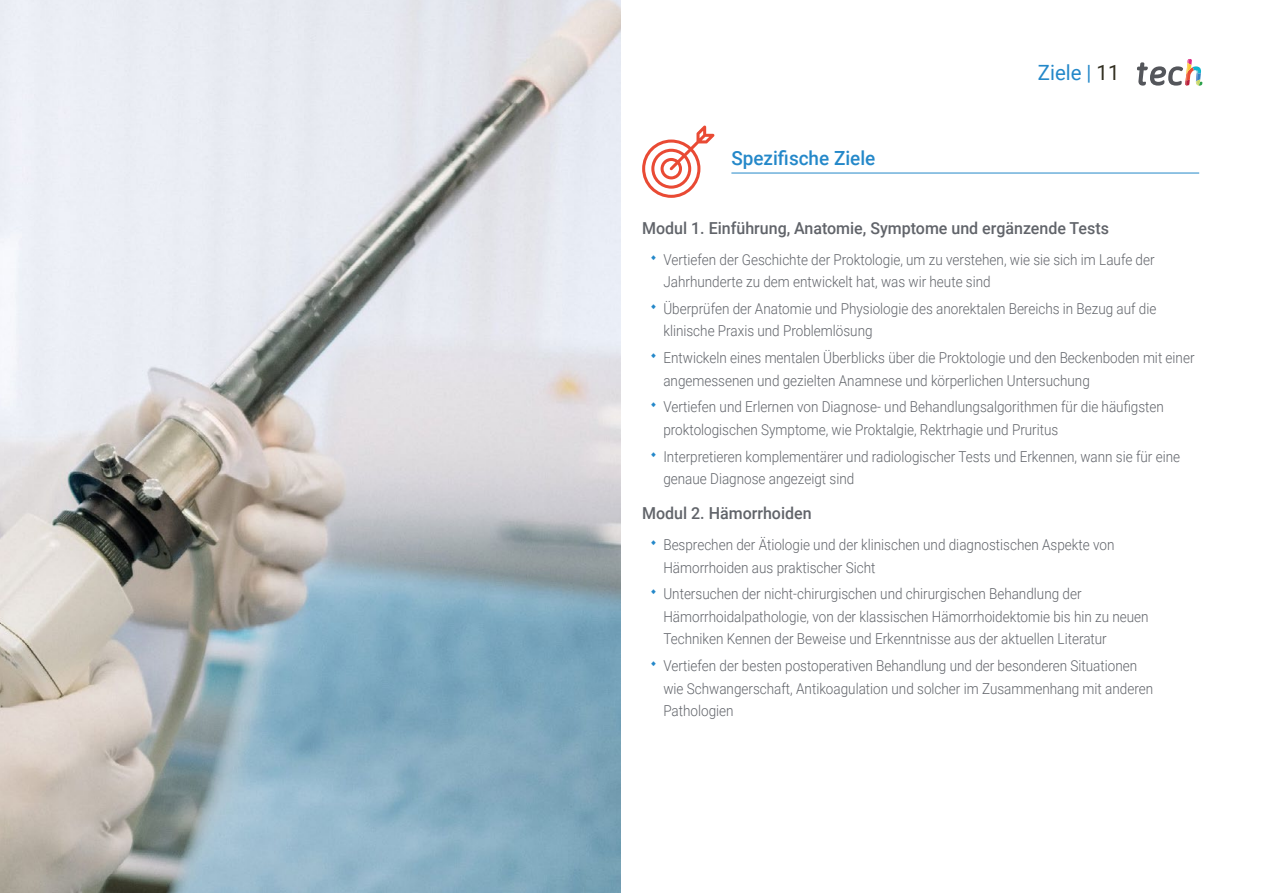
<style>
.page{position:relative;width:1263px;height:893px;background:#fff}
.page>*{position:absolute;margin:0;border:0;box-sizing:border-box;transform-origin:0 0}
.t1{font:21px "Roboto";color:#2488c9}
.t2{font:500 19.5px "Roboto";color:#2488c9}
.t3{font:500 16.5px "Roboto";color:#61646a}
.t4{font:300 15px/22.5px "Roboto";color:#61646a;scale:.9 1}
.s1{color:#312e20}
</style>
<div class="page">
<hr style="left:731px;top:173px;width:468px;height:1px;background:#2488c9">
<svg style="left:642px;top:125px;width:72px;height:73px"></svg>
<svg style="left:1137px;top:59px;width:65px;height:27px"></svg>
<img style="left:0;top:0;width:621px;height:893px">
<h2 class="t2" style="left:731px;top:144px;width:145px">Spezifische Ziele</h2>
<h1 class="t1" style="left:1038px;top:57px;width:83px">Ziele | <span class="s1">11</span></h1>
<p class="t3" style="left:642px;top:216px;width:468px">Modul 1. Einführung, Anatomie, Symptome und ergänzende Tests</p>
<p class="t4" style="left:663px;top:247px;width:547px">Vertiefen der Geschichte der Proktologie, um zu verstehen, wie sie sich im Laufe der<br>Jahrhunderte zu dem entwickelt hat, was wir heute sind</p>
<p class="t4" style="left:663px;top:297px;width:549px">Überprüfen der Anatomie und Physiologie des anorektalen Bereichs in Bezug auf die klinische Praxis und Problemlösung</p>
<p class="t4" style="left:663px;top:346px;width:592px">Entwickeln eines mentalen Überblicks über die Proktologie und den Beckenboden mit einer angemessenen und gezielten Anamnese und körperlichen Untersuchung</p>
<p class="t4" style="left:663px;top:395px;width:558px">Vertiefen und Erlernen von Diagnose- und Behandlungsalgorithmen für die häufigsten proktologischen Symptome, wie Proktalgie, Rektrhagie und Pruritus</p>
<p class="t4" style="left:663px;top:444px;width:576px">Interpretieren komplementärer und radiologischer Tests und Erkennen, wann sie für eine genaue Diagnose angezeigt sind</p>
<p class="t3" style="left:642px;top:502px;width:171px">Modul 2. Hämorrhoiden</p>
<p class="t4" style="left:663px;top:533px;width:503px">Besprechen der Ätiologie und der klinischen und diagnostischen Aspekte von<br>Hämorrhoiden aus praktischer Sicht</p>
<p class="t4" style="left:663px;top:582px;width:541px">Untersuchen der nicht-chirurgischen und chirurgischen Behandlung der<br>Hämorrhoidalpathologie, von der klassischen Hämorrhoidektomie bis hin zu neuen<br>Techniken Kennen der Beweise und Erkenntnisse aus der aktuellen Literatur</p>
<p class="t4" style="left:663px;top:654px;width:546px">Vertiefen der besten postoperativen Behandlung und der besonderen Situationen wie Schwangerschaft, Antikoagulation und solcher im Zusammenhang mit anderen<br>Pathologien</p>
</div>
